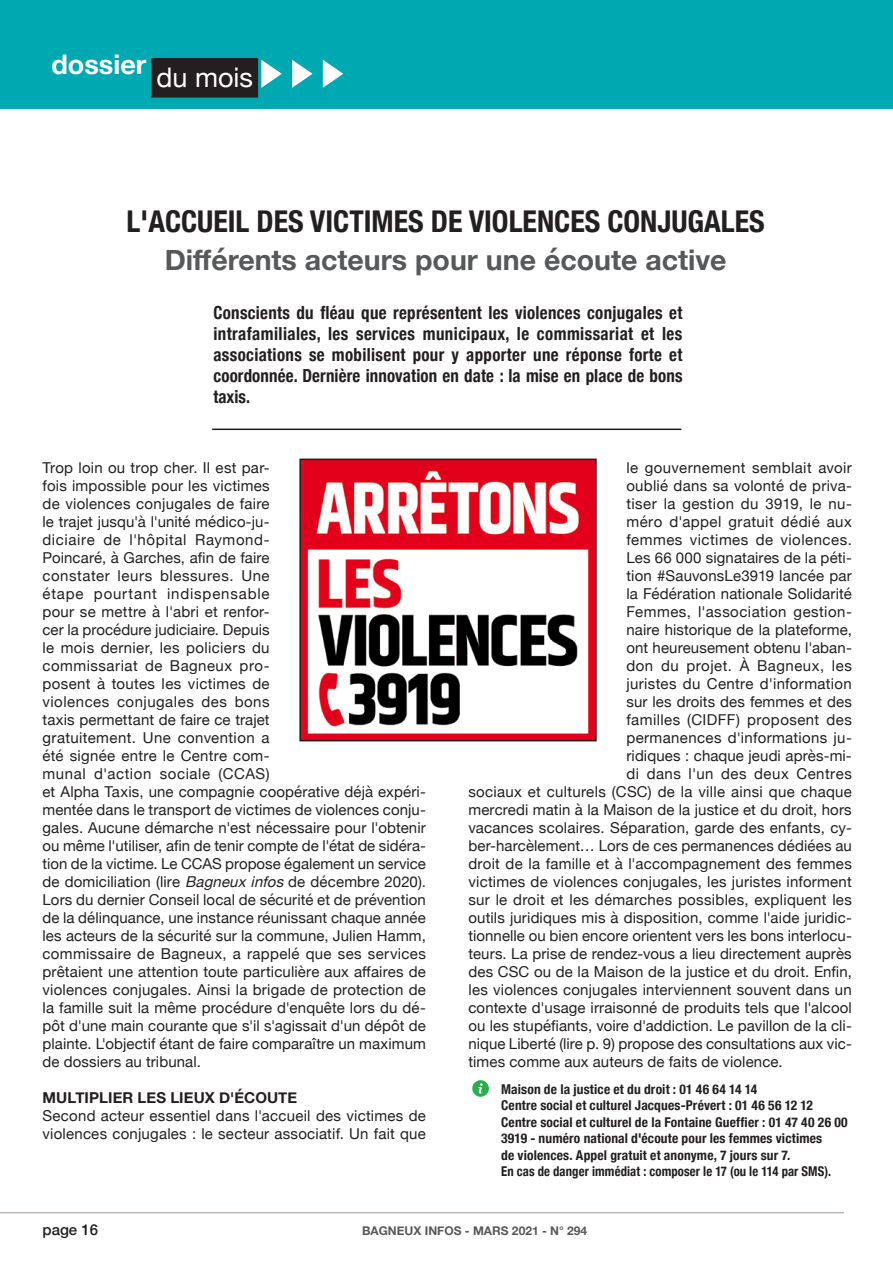
<style>
.page{position:relative;width:893px;height:1263px;background:#fff}
.page>*{position:absolute;margin:0;border:0;box-sizing:border-box;transform-origin:0 0}
.t1{font:700 condensed 30px "Helvetica Neue";color:#231f20}
.t2{font:700 28.5px "Helvetica Neue";color:#57585a}
.t3{font:700 27px "Helvetica Neue";color:#fff}
.t4{font:27px "Helvetica Neue";color:#fff}
.t5{font:700 condensed 18px/21px "Helvetica Neue";letter-spacing:.01em;color:#231f20;text-align:justify;scale:.94 1}
.t6{font:15px/18px "Helvetica Neue";letter-spacing:.01em;color:#231f20}
.t7{font:15px "Helvetica Neue";letter-spacing:.03em;color:#231f20}
.t8{font:15px "Helvetica Neue";letter-spacing:.035em;color:#231f20}
.t9{font:700 15px "Helvetica Neue";letter-spacing:.005em;color:#231f20}
.t10{font:500 15px "Helvetica Neue";color:#231f20}
.t11{font:700 condensed 13.5px/16.5px "Helvetica Neue";letter-spacing:.01em;color:#231f20}
.t12{font:700 12px "Helvetica Neue";color:#57585a}
.s1{font-style:italic}
</style>
<div class="page">
<hr style="left:0;top:1212px;width:844px;height:1px;background:#beb8b6">
<div style="left:0;top:0;width:893px;height:109px;background:#00a9b1"></div>
<div style="left:151px;top:58px;width:107px;height:40px;background:#231f20"></div>
<svg style="left:261px;top:60px;width:21px;height:28px"></svg>
<svg style="left:292px;top:60px;width:21px;height:28px"></svg>
<svg style="left:323px;top:60px;width:20px;height:28px"></svg>
<img style="left:302px;top:462px;width:292px;height:276px">
<div style="left:299px;top:459px;width:298px;height:282px;border:2px solid #231f20"></div>
<hr style="left:212px;top:429px;width:469px;height:1px;background:#231f20">
<svg style="left:472px;top:1080px;width:17px;height:17px"></svg>
<h3 class="t3" style="left:51px;top:43px;width:96px">dossier</h3>
<h3 class="t4" style="left:156px;top:58px;width:98px">du mois</h3>
<h1 class="t1" style="left:127px;top:196px;width:640px">L'ACCUEIL DES VICTIMES DE VIOLENCES CONJUGALES</h1>
<h2 class="t2" style="left:165px;top:238px;width:563px">Différents acteurs pour une écoute active</h2>
<p class="t5" style="left:213px;top:301px;width:500px">Conscients du fléau que représentent les violences conjugales et intrafamiliales, les services municipaux, le commissariat et les associations se mobilisent pour y apporter une réponse forte et coordonnée. Dernière innovation en date : la mise en place de bons taxis.</p>
<p class="t6" style="left:43px;top:459px;width:385px">Trop loin ou trop cher. Il est par-<br>fois impossible pour les victimes<br>de violences conjugales de faire<br>le trajet jusqu'à l'unité médico-ju-<br>diciaire de l'hôpital Raymond-<br>Poincaré, à Garches, afin de faire<br>constater leurs blessures. Une<br>étape pourtant indispensable<br>pour se mettre à l'abri et renfor-<br>cer la procédure judiciaire. Depuis<br>le mois dernier, les policiers du<br>commissariat de Bagneux pro-<br>posent à toutes les victimes de<br>violences conjugales des bons<br>taxis permettant de faire ce trajet<br>gratuitement. Une convention a<br>été signée entre le Centre com-<br>munal d'action sociale (CCAS)<br>et Alpha Taxis, une compagnie coopérative déjà expéri&shy;mentée dans le transport de victimes de violences conju&shy;gales. Aucune démarche n'est nécessaire pour l'obtenir ou même l'utiliser, afin de tenir compte de l'état de sidéra&shy;tion de la victime. Le CCAS propose également un service de domiciliation (lire <span class="s1">Bagneuxinfos</span>de décembre 2020).<br>Lors du dernier Conseil local de sécurité et de prévention de la délinquance, une instance réunissant chaque année les acteurs de la sécurité sur la commune, Julien Hamm, commissaire de Bagneux, a rappelé que ses services prêtaient une attention toute particulière aux affaires de violences conjugales. Ainsi la brigade de protection de la famille suit la même procédure d'enquête lors du dé&shy;pôt d'une main courante que s'il s'agissait d'un dépôt de plainte. L'objectif étant de faire comparaître un maximum de dossiers au tribunal.</p>
<p class="t9" style="left:43px;top:1086px;width:256px">MULTIPLIER LES LIEUX D'ÉCOUTE</p>
<p class="t6" style="left:43px;top:1107px;width:385px">Second acteur essentiel dans l'accueil des victimes de violences conjugales : le secteur associatif. Un fait que</p>
<p class="t6" style="left:626px;top:459px;width:227px">le gouvernement semblait avoir</p>
<p class="t6" style="left:626px;top:477px;width:227px">oublié dans sa volonté de priva-</p>
<p class="t7" style="left:626px;top:493px;width:227px">tiser la gestion du 3919, le nu-</p>
<p class="t7" style="left:626px;top:511px;width:227px">méro d'appel gratuit dédié aux</p>
<p class="t7" style="left:626px;top:529px;width:227px">femmes victimes de violences.</p>
<p class="t6" style="left:626px;top:549px;width:227px">Les 66 000 signataires de la péti-</p>
<p class="t6" style="left:626px;top:567px;width:227px">tion #SauvonsLe3919 lancée par</p>
<p class="t6" style="left:626px;top:585px;width:227px">la Fédération nationale Solidarité</p>
<p class="t7" style="left:626px;top:601px;width:227px">Femmes, l'association gestion-</p>
<p class="t6" style="left:626px;top:621px;width:227px">naire historique de la plateforme,</p>
<p class="t6" style="left:626px;top:639px;width:227px">ont heureusement obtenu l'aban-</p>
<p class="t8" style="left:626px;top:655px;width:227px">don du projet. À Bagneux, les</p>
<p class="t6" style="left:626px;top:675px;width:227px">juristes du Centre d'information</p>
<p class="t6" style="left:626px;top:693px;width:227px">sur les droits des femmes et des</p>
<p class="t7" style="left:626px;top:709px;width:227px">familles (CIDFF) proposent des</p>
<p class="t6" style="left:626px;top:729px;width:227px">permanences d'informations ju-</p>
<p class="t6" style="left:626px;top:747px;width:227px">ridiques : chaque jeudi après-mi-</p>
<p class="t8" style="left:626px;top:763px;width:227px">di dans l'un des deux Centres</p>
<p class="t6" style="left:468px;top:783px;width:385px">sociaux et culturels (CSC) de la ville ainsi que chaque</p>
<p class="t6" style="left:468px;top:801px;width:385px">mercredi matin à la Maison de la justice et du droit, hors</p>
<p class="t6" style="left:468px;top:819px;width:385px">vacances scolaires. Séparation, garde des enfants, cy-</p>
<p class="t6" style="left:468px;top:837px;width:385px">ber-harcèlement… Lors de ces permanences dédiées au</p>
<p class="t6" style="left:468px;top:855px;width:385px">droit de la famille et à l'accompagnement des femmes</p>
<p class="t6" style="left:468px;top:873px;width:385px">victimes de violences conjugales, les juristes informent</p>
<p class="t6" style="left:468px;top:891px;width:385px">sur le droit et les démarches possibles, expliquent les</p>
<p class="t6" style="left:468px;top:909px;width:385px">outils juridiques mis à disposition, comme l'aide juridic-</p>
<p class="t6" style="left:468px;top:927px;width:385px">tionnelle ou bien encore orientent vers les bons interlocu-</p>
<p class="t6" style="left:468px;top:945px;width:385px">teurs. La prise de rendez-vous a lieu directement auprès</p>
<p class="t6" style="left:468px;top:963px;width:385px">des CSC ou de la Maison de la justice et du droit. Enfin,</p>
<p class="t6" style="left:468px;top:981px;width:385px">les violences conjugales interviennent souvent dans un</p>
<p class="t6" style="left:468px;top:999px;width:385px">contexte d'usage irraisonné de produits tels que l'alcool</p>
<p class="t6" style="left:468px;top:1017px;width:385px">ou les stupéfiants, voire d'addiction. Le pavillon de la cli-</p>
<p class="t6" style="left:468px;top:1035px;width:385px">nique Liberté (lire p. 9) propose des consultations aux vic-</p>
<p class="t6" style="left:468px;top:1053px;width:316px">times comme aux auteurs de faits de violence.</p>
<p class="t11" style="left:501px;top:1080px;width:348px">Maison de la justice et du droit : 01 46 64 14 14<br>Centre social et culturel Jacques-Prévert : 01 46 56 12 12<br>Centre social et culturel de la Fontaine Gueffier : 01 47 40 26 00<br>3919 - numéro national d'écoute pour les femmes victimes<br>de violences. Appel gratuit et anonyme, 7 jours sur 7.<br>En cas de danger immédiat : composer le 17 (ou le 114 par SMS).</p>
<p class="t10" style="left:43px;top:1218px;width:57px">page 16</p>
<p class="t12" style="left:362px;top:1221px;width:227px">BAGNEUX INFOS - MARS 2021 - N° 294</p>
</div>
